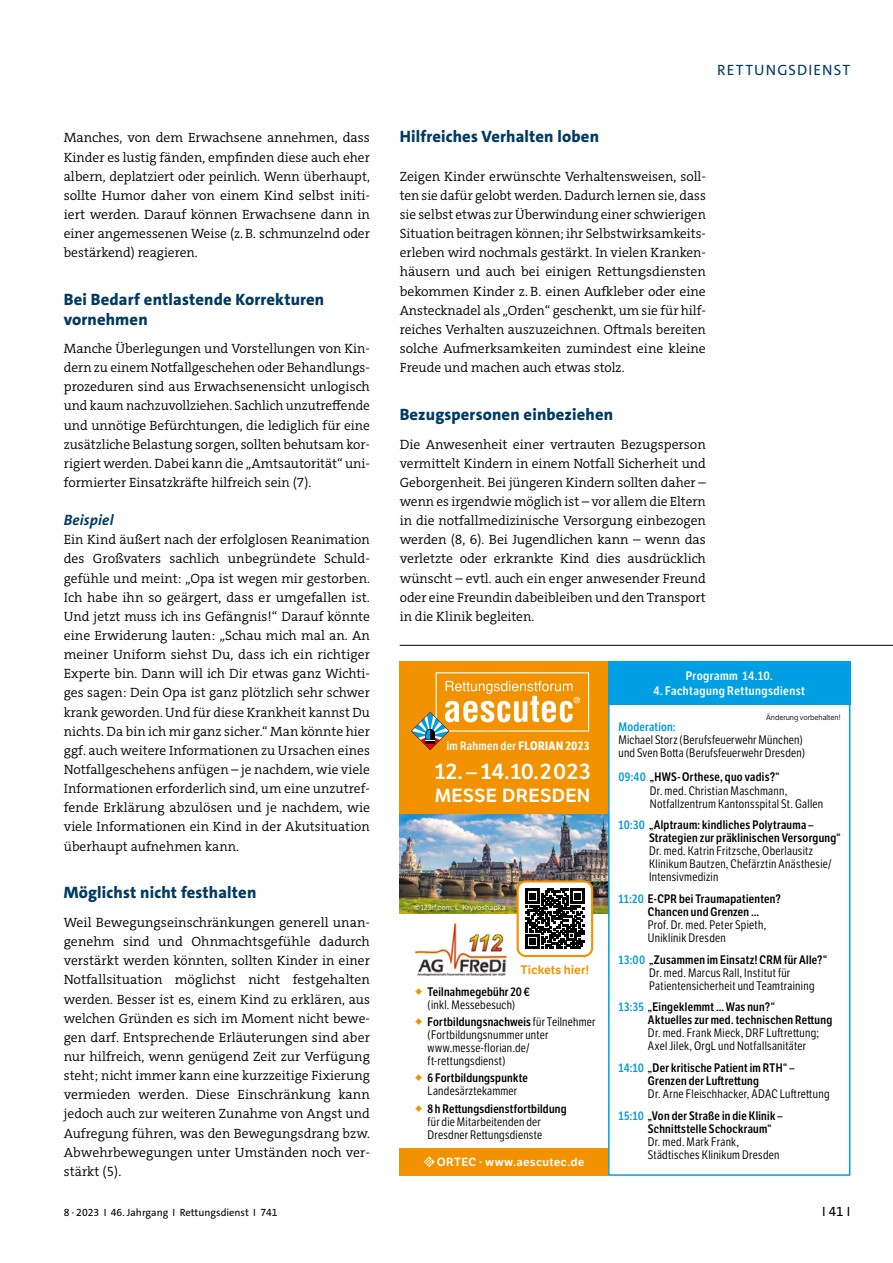
<style>
.page{position:relative;width:893px;height:1263px;background:#fff}
.page>*{position:absolute;margin:0;border:0;box-sizing:border-box;transform-origin:0 0}
.t1{font:21.45px "LFT Etica SB";letter-spacing:.015em;color:#fff}
.t2{font:18.45px "LFT Etica SB";letter-spacing:.01em;color:#fff}
.t3{font:800 16.5px/19.8px "The Sans";letter-spacing:.01em;color:#003a63}
.t4{font:15px "The Sans";letter-spacing:.075em;color:#003a63}
.t5{font:italic 700 15px "The Sans";letter-spacing:.01em;color:#003a63}
.t6{font:300 13.5px/19.2px "The Serif";color:#000;text-align:justify}
.t7{font:13.5px "The Sans";color:#000}
.t8{font:12px/13px "LFT Etica Condensed";letter-spacing:.025em;color:#000}
.t9{font:600 12px/13px "LFT Etica Condensed";letter-spacing:.025em;color:#000}
.t10{font:600 12px "LFT Etica Condensed";letter-spacing:.035em;color:#fff;scale:1.05 1}
.t11{font:600 12px "LFT Etica Condensed";letter-spacing:.035em;color:#fff}
.t12{font:12px "LFT Etica SB";color:#f39200}
.t13{font:600 12px "LFT Etica Condensed";letter-spacing:.02em;color:#009bd9}
.t14{font:11.55px "LFT Etica SB";letter-spacing:.02em;color:#fff}
.t15{font:10.5px "The Sans";color:#000}
.t16{font:7.5px "LFT Etica";color:#fff}
.t17{font:7.5px "LFT Etica";color:#000}
.s1{font-weight:700}
.s2{font-weight:600}
.s3{font-family:"LFT Etica";font-weight:700;font-size:11.4px}
.s4{font-weight:600;color:#009bd9}
.s5{color:#009bd9}
</style>
<div class="page">
<hr style="left:400px;top:645px;width:493px;height:1px;background:#000">
<div style="left:400px;top:661px;width:208px;height:158px;background:#f39200"></div>
<img style="left:400px;top:814px;width:208px;height:100px">
<div style="left:411px;top:901px;width:100px;height:16px;background:#000;opacity:.75"></div>
<img style="left:414px;top:923px;width:93px;height:52px">
<svg style="left:411px;top:672px;width:178px;height:78px"></svg>
<div style="left:608px;top:697px;width:242px;height:479px;border:2px solid #009fe3"></div>
<div style="left:608px;top:661px;width:242px;height:44px;background:#009fe3"></div>
<div style="left:400px;top:1148px;width:208px;height:28px;background:#f39200"></div>
<svg style="left:424px;top:1156px;width:11px;height:11px"></svg>
<div style="left:518px;top:881px;width:74px;height:75px;background:#fff;border-radius:8px"></div>
<svg style="left:525px;top:889px;width:60px;height:60px"></svg>
<div style="left:517px;top:880px;width:76px;height:77px;border:2px solid #f39200;border-radius:8px"></div>
<p class="t6" style="left:64px;top:128px;width:308px">Manches, von dem Erwachsene annehmen, dass Kinder es lustig fänden, empfinden diese auch eher albern, deplatziert oder peinlich. Wenn überhaupt, sollte Humor daher von einem Kind selbst initi&shy;iert werden. Darauf können Erwachsene dann in einer angemessenen Weise (z. B. schmunzelnd oder bestärkend) reagieren.</p>
<p class="t3" style="left:64px;top:289px;width:262px">Bei Bedarf entlastende Korrekturen vornehmen</p>
<p class="t6" style="left:64px;top:339px;width:308px">Manche Überlegungen und Vorstellungen von Kin&shy;dern zu einem Notfallgeschehen oder Behandlungs&shy;prozeduren sind aus Erwachsenensicht unlogisch und kaum nachzuvollziehen. Sachlich unzutreffende und unnötige Befürchtungen, die lediglich für eine zusätzliche Belastung sorgen, sollten behutsam kor&shy;rigiert werden. Dabei kann die „Amtsautorität“ uni&shy;formierter Einsatzkräfte hilfreich sein (7).</p>
<p class="t5" style="left:64px;top:510px;width:51px">Beispiel</p>
<p class="t6" style="left:64px;top:530px;width:308px">Ein Kind äußert nach der erfolglosen Reanimation des Großvaters sachlich unbegründete Schuld&shy;gefühle und meint: „Opa ist wegen mir gestorben.<br>Ich habe ihn so geärgert, dass er umgefallen ist.<br>Und jetzt muss ich ins Gefängnis!“ Darauf könnte eine Erwiderung lauten: „Schau mich mal an. An meiner Uniform siehst Du, dass ich ein richtiger Experte bin. Dann will ich Dir etwas ganz Wichti&shy;ges sagen: Dein Opa ist ganz plötzlich sehr schwer krank geworden. Und für diese Krankheit kannst Du nichts. Da bin ich mir ganz sicher.“ Man könnte hier ggf. auch weitere Informationen zu Ursachen eines Notfallgeschehens anfügen – je nachdem, wie viele Informationen erforderlich sind, um eine unzutref&shy;fende Erklärung abzulösen und je nachdem, wie viele Informationen ein Kind in der Akutsituation überhaupt aufnehmen kann.</p>
<p class="t3" style="left:64px;top:882px;width:194px">Möglichst nicht festhalten</p>
<p class="t6" style="left:64px;top:913px;width:308px">Weil Bewegungseinschränkungen generell unan&shy;genehm sind und Ohnmachtsgefühle dadurch verstärkt werden könnten, sollten Kinder in einer Notfallsituation möglichst nicht festgehalten werden. Besser ist es, einem Kind zu erklären, aus welchen Gründen es sich im Moment nicht bewe&shy;gen darf. Entsprechende Erläuterungen sind aber nur hilfreich, wenn genügend Zeit zur Verfügung steht; nicht immer kann eine kurzzeitige Fixierung vermieden werden. Diese Einschränkung kann jedoch auch zur weiteren Zunahme von Angst und Aufregung führen, was den Bewegungsdrang bzw.<br>Abwehrbewegungen unter Umständen noch ver&shy;stärkt (5).</p>
<p class="t4" style="left:717px;top:60px;width:134px">RETTUNGSDIENST</p>
<p class="t3" style="left:400px;top:127px;width:201px">Hilfreiches Verhalten loben</p>
<p class="t6" style="left:400px;top:167px;width:308px">Zeigen Kinder erwünschte Verhaltensweisen, soll&shy;ten sie dafür gelobt werden. Dadurch lernen sie, dass sie selbst etwas zur Überwindung einer schwierigen Situation beitragen können; ihr Selbstwirksamkeits&shy;erleben wird nochmals gestärkt. In vielen Kranken&shy;häusern und auch bei einigen Rettungsdiensten bekommen Kinder z. B. einen Aufkleber oder eine Anstecknadel als „Orden“ geschenkt, um sie für hilf&shy;reiches Verhalten auszuzeichnen. Oftmals bereiten solche Aufmerksamkeiten zumindest eine kleine Freude und machen auch etwas stolz.</p>
<p class="t3" style="left:400px;top:404px;width:215px">Bezugspersonen einbeziehen</p>
<p class="t6" style="left:400px;top:435px;width:308px">Die Anwesenheit einer vertrauten Bezugsperson vermittelt Kindern in einem Notfall Sicherheit und Geborgenheit. Bei jüngeren Kindern sollten daher – wenn es irgendwie möglich ist – vor allem die Eltern in die notfallmedizinische Versorgung einbezogen werden (8, 6). Bei Jugendlichen kann – wenn das verletzte oder erkrankte Kind dies ausdrücklich wünscht – evtl. auch ein enger anwesender Freund oder eine Freundin dabeibleiben und den Transport in die Klinik begleiten.</p>
<p class="t11" style="left:447px;top:739px;width:144px">im Rahmen der <span class="s1">FLORIAN 2023</span></p>
<h1 class="t1" style="left:435px;top:758px;width:157px">12. – 14.10.2023</h1>
<h2 class="t2" style="left:435px;top:784px;width:157px">MESSE DRESDEN</h2>
<p class="t16" style="left:414px;top:903px;width:93px"><span class="s1">©</span>123rf.com: L. Kryvoshapka</p>
<p class="t12" style="left:520px;top:962px;width:71px">Tickets hier!</p>
<p class="t9" style="left:428px;top:985px;width:104px">Teilnahmegebühr 20 €</p>
<p class="t8" style="left:428px;top:996px;width:169px;line-height:17.2px">(inkl. Messebesuch)<br><span class="s2">Fortbildungsnachweis</span> für Teilnehmer</p>
<p class="t8" style="left:428px;top:1028px;width:122px">(Fortbildungsnummer unter www.messe-florian.de/ ft-rettungsdienst)</p>
<p class="t9" style="left:428px;top:1072px;width:102px">6 Fortbildungspunkte</p>
<p class="t8" style="left:428px;top:1085px;width:91px">Landesärztekammer</p>
<p class="t9" style="left:428px;top:1102px;width:140px">8 h Rettungsdienstfortbildung</p>
<p class="t8" style="left:428px;top:1115px;width:116px">für die Mitarbeitenden der<br>Dresdner Rettungsdienste</p>
<p class="t14" style="left:437px;top:1155px;width:149px">ORTEC <span class="s3">·</span> www.aescutec.de</p>
<p class="t10" style="left:686px;top:669px;width:84px">Programm 14.10.</p>
<p class="t10" style="left:654px;top:684px;width:146px">4. Fachtagung Rettungsdienst</p>
<p class="t13" style="left:618px;top:719px;width:58px">Moderation:</p>
<p class="t8" style="left:618px;top:733px;width:188px">Michael Storz (Berufsfeuerwehr München) und Sven Botta (Berufsfeuerwehr Dresden)</p>
<p class="t17" style="left:766px;top:713px;width:76px">Änderung vorbehalten!</p>
<p class="t8" style="left:650px;top:771px;width:175px;text-indent:-31px"><span class="s4">09:40</span> <span class="s2">„HWS-Orthese, quo vadis?“<br></span>Dr. med. Christian Maschmann,<br>Notfallzentrum Kantonsspital St. Gallen</p>
<p class="t9" style="left:649px;top:819px;width:193px;text-indent:-31px"><span class="s5">10:30</span> „Alptraum: kindliches Polytrauma –<br>Strategien zur präklinischen Versorgung“</p>
<p class="t8" style="left:649px;top:845px;width:184px">Dr. med. Katrin Fritzsche, Oberlausitz<br>Klinikum Bautzen, Chefärztin Anästhesie/<br>Intensivmedizin</p>
<p class="t9" style="left:648px;top:892px;width:134px;text-indent:-29px"><span class="s5">11:20</span> E-CPR bei Traumapatienten?<br>Chancen und Grenzen …</p>
<p class="t8" style="left:648px;top:918px;width:120px">Prof. Dr. med. Peter Spieth,<br>Uniklinik Dresden</p>
<p class="t8" style="left:649px;top:953px;width:180px;text-indent:-31px"><span class="s4">13:00</span> <span class="s2">„Zusammen im Einsatz! CRM für Alle?“<br></span>Dr. med. Marcus Rall, Institut für<br>Patientensicherheit und Teamtraining</p>
<p class="t9" style="left:648px;top:1001px;width:186px;text-indent:-29px"><span class="s5">13:35</span> „Eingeklemmt…Was nun?“<br>Aktuelles zur med. technischen Rettung</p>
<p class="t8" style="left:648px;top:1027px;width:172px">Dr. med. Frank Mieck, DRF Luftrettung;<br>Axel Jilek, OrgL und Notfallsanitäter</p>
<p class="t9" style="left:618px;top:1061px;width:177px;text-align:center"><span class="s5">14:10</span> „Der kritische Patient im RTH“ –<br>Grenzen der Luftrettung</p>
<p class="t8" style="left:618px;top:1083px;width:213px;line-height:21.6px;text-indent:29px">Dr. Arne Fleischhacker, ADAC Luftrettung<br><span class="s4">15:10</span> <span class="s2">„Von der Straße in die Klinik –</span></p>
<p class="t9" style="left:648px;top:1122px;width:125px">Schnittstelle Schockraum“</p>
<p class="t8" style="left:648px;top:1135px;width:133px">Dr. med. Mark Frank,<br>Städtisches Klinikum Dresden</p>
<p class="t15" style="left:64px;top:1206px;width:215px">8 · 2023 I 46. Jahrgang I Rettungsdienst I 741</p>
<p class="t7" style="left:822px;top:1202px;width:30px">I 41 I</p>
</div>
